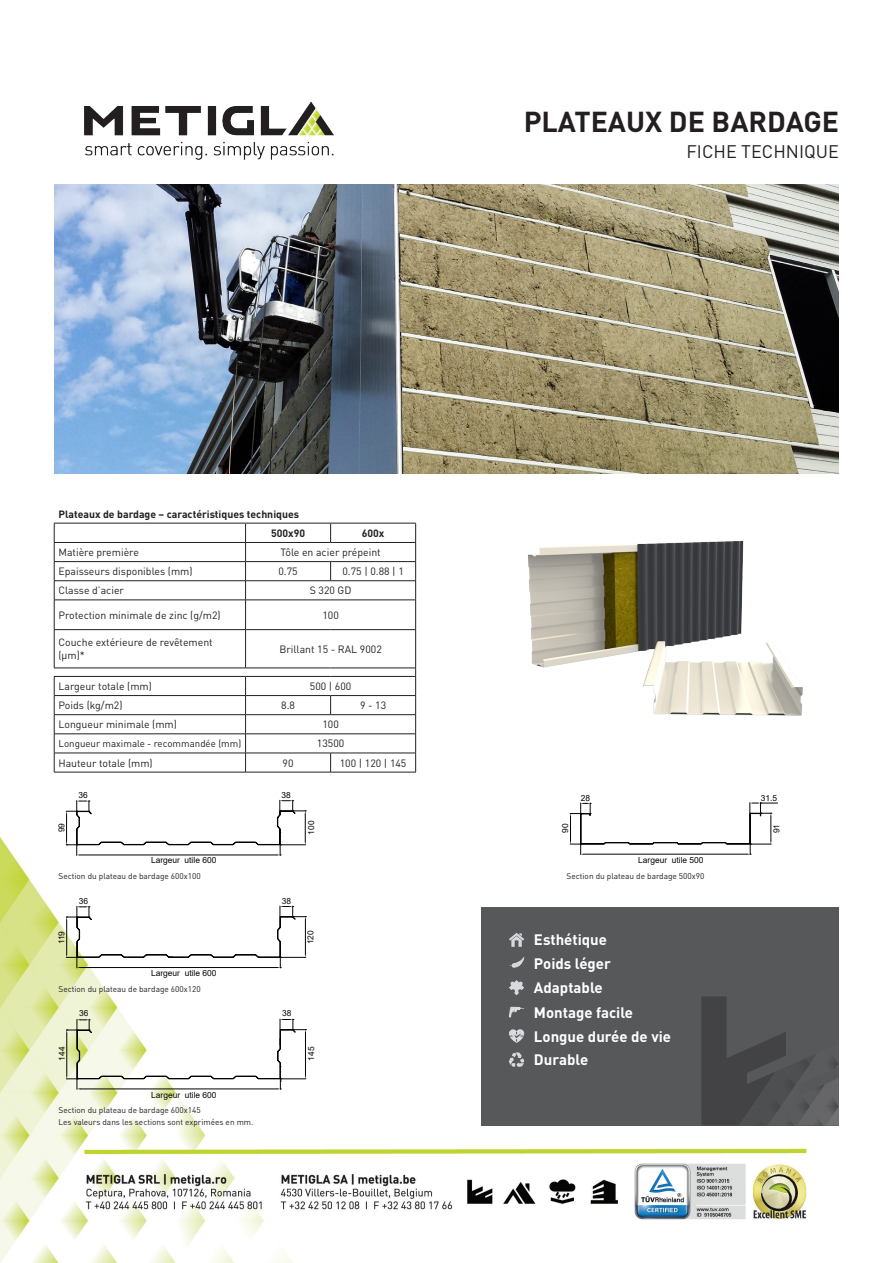
<style>
.page{position:relative;width:893px;height:1263px;background:#fff}
.page>*{position:absolute;margin:0;border:0;box-sizing:border-box;transform-origin:0 0}
.t1{font:700 28.5px "DIN Pro";color:#231f20}
.t2{font:18px "DIN Pro";color:#231f20}
.t3{font:700 15px "DIN Pro";color:#fff}
.t4{font:10.5px/12.6px "DIN Pro";color:#231f20}
.t5{font:700 10.5px "DIN Pro";color:#231f20}
.t6{font:9.75px "DIN Pro";color:#231f20}
.t7{font:8.4px "Arial";color:#040503}
.t8{font:8.25px "DIN Pro";color:#231f20}
</style>
<div class="page">
<img style="left:0;top:837px;width:839px;height:426px">
<img style="left:528px;top:540px;width:275px;height:176px">
<hr style="left:54px;top:523px;width:192px;height:1px;background:#231f20">
<hr style="left:246px;top:523px;width:85px;height:1px;background:#231f20">
<hr style="left:331px;top:523px;width:85px;height:1px;background:#231f20">
<svg style="left:330px;top:523px;width:1px;height:19px"></svg>
<hr style="left:54px;top:542px;width:192px;height:1px;background:#231f20">
<hr style="left:246px;top:542px;width:85px;height:1px;background:#231f20">
<hr style="left:331px;top:542px;width:85px;height:1px;background:#231f20">
<hr style="left:54px;top:561px;width:192px;height:1px;background:#231f20">
<hr style="left:246px;top:561px;width:85px;height:1px;background:#231f20">
<hr style="left:331px;top:561px;width:85px;height:1px;background:#231f20">
<svg style="left:330px;top:562px;width:1px;height:18px"></svg>
<hr style="left:54px;top:580px;width:192px;height:1px;background:#231f20">
<hr style="left:246px;top:580px;width:85px;height:1px;background:#231f20">
<hr style="left:331px;top:580px;width:85px;height:1px;background:#231f20">
<hr style="left:54px;top:600px;width:192px;height:1px;background:#231f20">
<svg style="left:54px;top:523px;width:1px;height:106px"></svg>
<hr style="left:246px;top:600px;width:85px;height:1px;background:#231f20">
<svg style="left:245px;top:523px;width:1px;height:106px"></svg>
<hr style="left:331px;top:600px;width:85px;height:1px;background:#231f20">
<svg style="left:415px;top:523px;width:1px;height:106px"></svg>
<hr style="left:54px;top:629px;width:192px;height:1px;background:#231f20">
<hr style="left:54px;top:630px;width:1px;height:38px;background:#231f20">
<hr style="left:246px;top:629px;width:85px;height:1px;background:#231f20">
<hr style="left:245px;top:630px;width:1px;height:38px;background:#231f20">
<hr style="left:331px;top:629px;width:85px;height:1px;background:#231f20">
<hr style="left:415px;top:630px;width:1px;height:38px;background:#231f20">
<hr style="left:54px;top:668px;width:192px;height:1px;background:#231f20">
<hr style="left:246px;top:668px;width:85px;height:1px;background:#231f20">
<hr style="left:331px;top:668px;width:85px;height:1px;background:#231f20">
<hr style="left:54px;top:676px;width:192px;height:1px;background:#231f20">
<hr style="left:246px;top:676px;width:85px;height:1px;background:#231f20">
<hr style="left:331px;top:676px;width:85px;height:1px;background:#231f20">
<hr style="left:54px;top:695px;width:192px;height:1px;background:#231f20">
<hr style="left:246px;top:695px;width:85px;height:1px;background:#231f20">
<hr style="left:331px;top:695px;width:85px;height:1px;background:#231f20">
<svg style="left:330px;top:696px;width:1px;height:18px"></svg>
<hr style="left:54px;top:714px;width:192px;height:1px;background:#231f20">
<hr style="left:246px;top:714px;width:85px;height:1px;background:#231f20">
<hr style="left:331px;top:714px;width:85px;height:1px;background:#231f20">
<hr style="left:54px;top:733px;width:192px;height:1px;background:#231f20">
<hr style="left:246px;top:733px;width:85px;height:1px;background:#231f20">
<hr style="left:331px;top:733px;width:85px;height:1px;background:#231f20">
<hr style="left:54px;top:753px;width:192px;height:1px;background:#231f20">
<svg style="left:54px;top:677px;width:1px;height:95px"></svg>
<hr style="left:246px;top:753px;width:85px;height:1px;background:#231f20">
<svg style="left:245px;top:677px;width:1px;height:95px"></svg>
<hr style="left:331px;top:753px;width:85px;height:1px;background:#231f20">
<svg style="left:330px;top:753px;width:1px;height:19px"></svg>
<svg style="left:415px;top:668px;width:1px;height:104px"></svg>
<hr style="left:54px;top:772px;width:192px;height:1px;background:#231f20">
<hr style="left:246px;top:772px;width:85px;height:1px;background:#231f20">
<hr style="left:331px;top:772px;width:85px;height:1px;background:#231f20">
<img style="left:54px;top:185px;width:785px;height:289px">
<div style="left:481px;top:907px;width:358px;height:218px;background:#57585a"></div>
<svg style="left:509px;top:980px;width:15px;height:15px"></svg>
<svg style="left:509px;top:1052px;width:15px;height:15px"></svg>
<svg style="left:509px;top:1007px;width:15px;height:10px"></svg>
<svg style="left:509px;top:933px;width:15px;height:14px"></svg>
<svg style="left:509px;top:957px;width:15px;height:11px"></svg>
<svg style="left:509px;top:1029px;width:15px;height:14px"></svg>
<svg style="left:570px;top:802px;width:208px;height:53px"></svg>
<svg style="left:66px;top:800px;width:240px;height:56px"></svg>
<svg style="left:66px;top:906px;width:240px;height:62px"></svg>
<svg style="left:66px;top:1019px;width:240px;height:71px"></svg>
<img style="left:786px;top:1085px;width:38px;height:40px">
<img style="left:824px;top:1085px;width:15px;height:40px">
<img style="left:786px;top:1064px;width:53px;height:21px">
<svg style="left:806px;top:1058px;width:33px;height:7px"></svg>
<svg style="left:701px;top:996px;width:85px;height:129px"></svg>
<img style="left:84px;top:101px;width:250px;height:58px">
<p class="t1" style="left:524px;top:102px;width:317px">PLATEAUX DE BARDAGE</p>
<p class="t2" style="left:686px;top:140px;width:154px">FICHE TECHNIQUE</p>
<p class="t5" style="left:58px;top:507px;width:242px">Plateaux de bardage – caractéristiques techniques</p>
<p class="t5" style="left:271px;top:526px;width:36px">500x90</p>
<p class="t5" style="left:362px;top:526px;width:24px">600x</p>
<p class="t4" style="left:58px;top:545px;width:82px">Matière première</p>
<p class="t4" style="left:280px;top:545px;width:102px">Tôle en acier prépeint</p>
<p class="t4" style="left:58px;top:565px;width:136px">Epaisseurs disponibles (mm)</p>
<p class="t4" style="left:278px;top:565px;width:21px">0.75</p>
<p class="t4" style="left:342px;top:565px;width:63px">0.75 | 0.88 | 1</p>
<p class="t4" style="left:58px;top:584px;width:67px">Classe d’acier</p>
<p class="t4" style="left:310px;top:584px;width:43px">S 320 GD</p>
<p class="t4" style="left:58px;top:608px;width:164px">Protection minimale de zinc (g/m2)</p>
<p class="t4" style="left:322px;top:608px;width:18px">100</p>
<p class="t4" style="left:58px;top:636px;width:156px">Couche extérieure de revêtement (µm)*</p>
<p class="t4" style="left:279px;top:642px;width:104px">Brillant 15 - RAL 9002</p>
<p class="t4" style="left:58px;top:679px;width:95px">Largeur totale (mm)</p>
<p class="t4" style="left:310px;top:679px;width:43px">500 | 600</p>
<p class="t4" style="left:58px;top:699px;width:66px">Poids (kg/m2)</p>
<p class="t4" style="left:281px;top:699px;width:15px">8.8</p>
<p class="t4" style="left:360px;top:699px;width:28px">9 - 13</p>
<p class="t4" style="left:58px;top:718px;width:120px">Longueur minimale (mm)</p>
<p class="t4" style="left:322px;top:718px;width:18px">100</p>
<p class="t6" style="left:58px;top:737px;width:184px">Longueur maximale - recommandée (mm)</p>
<p class="t4" style="left:317px;top:737px;width:29px">13500</p>
<p class="t4" style="left:58px;top:756px;width:96px">Hauteur totale (mm)</p>
<p class="t4" style="left:283px;top:756px;width:12px">90</p>
<p class="t4" style="left:340px;top:756px;width:68px">100 | 120 | 145</p>
<p class="t7" style="left:78px;top:790px;width:11px">36</p>
<p class="t7" style="left:282px;top:790px;width:11px">38</p>
<p class="t7" style="left:581px;top:792px;width:11px">28</p>
<p class="t7" style="left:761px;top:792px;width:18px">31.5</p>
<p class="t7" style="left:56px;top:832px;width:11px;rotate:-90deg">99</p>
<p class="t7" style="left:305px;top:835px;width:16px;rotate:-90deg">100</p>
<p class="t7" style="left:559px;top:833px;width:11px;rotate:-90deg">90</p>
<p class="t7" style="left:771px;top:833px;width:11px;rotate:-90deg">91</p>
<p class="t7" style="left:151px;top:854px;width:67px">Largeur utile 600</p>
<p class="t7" style="left:638px;top:854px;width:67px">Largeur utile 500</p>
<p class="t8" style="left:59px;top:870px;width:144px">Section du plateau de bardage 600x100</p>
<p class="t8" style="left:566px;top:870px;width:139px">Section du plateau de bardage 500x90</p>
<p class="t7" style="left:56px;top:944px;width:15px;rotate:-90deg">119</p>
<p class="t7" style="left:79px;top:895px;width:11px">36</p>
<p class="t7" style="left:151px;top:967px;width:67px">Largeur utile 600</p>
<p class="t8" style="left:59px;top:983px;width:144px">Section du plateau de bardage 600x120</p>
<p class="t7" style="left:56px;top:1061px;width:16px;rotate:-90deg">144</p>
<p class="t7" style="left:79px;top:1008px;width:11px">36</p>
<p class="t7" style="left:151px;top:1089px;width:67px">Largeur utile 600</p>
<p class="t8" style="left:59px;top:1105px;width:144px">Section du plateau de bardage 600x145</p>
<p class="t8" style="left:59px;top:1116px;width:196px">Les valeurs dans les sections sont exprimées en mm.</p>
<p class="t7" style="left:282px;top:895px;width:11px">38</p>
<p class="t7" style="left:305px;top:944px;width:16px;rotate:-90deg">120</p>
<p class="t7" style="left:282px;top:1008px;width:11px">38</p>
<p class="t7" style="left:305px;top:1061px;width:16px;rotate:-90deg">145</p>
<p class="t3" style="left:534px;top:930px;width:75px">Esthétique</p>
<p class="t3" style="left:534px;top:953px;width:79px">Poids léger</p>
<p class="t3" style="left:534px;top:977px;width:70px">Adaptable</p>
<p class="t3" style="left:534px;top:1002px;width:101px">Montage facile</p>
<p class="t3" style="left:534px;top:1026px;width:139px">Longue durée de vie</p>
<p class="t3" style="left:534px;top:1050px;width:56px">Durable</p>
</div>
